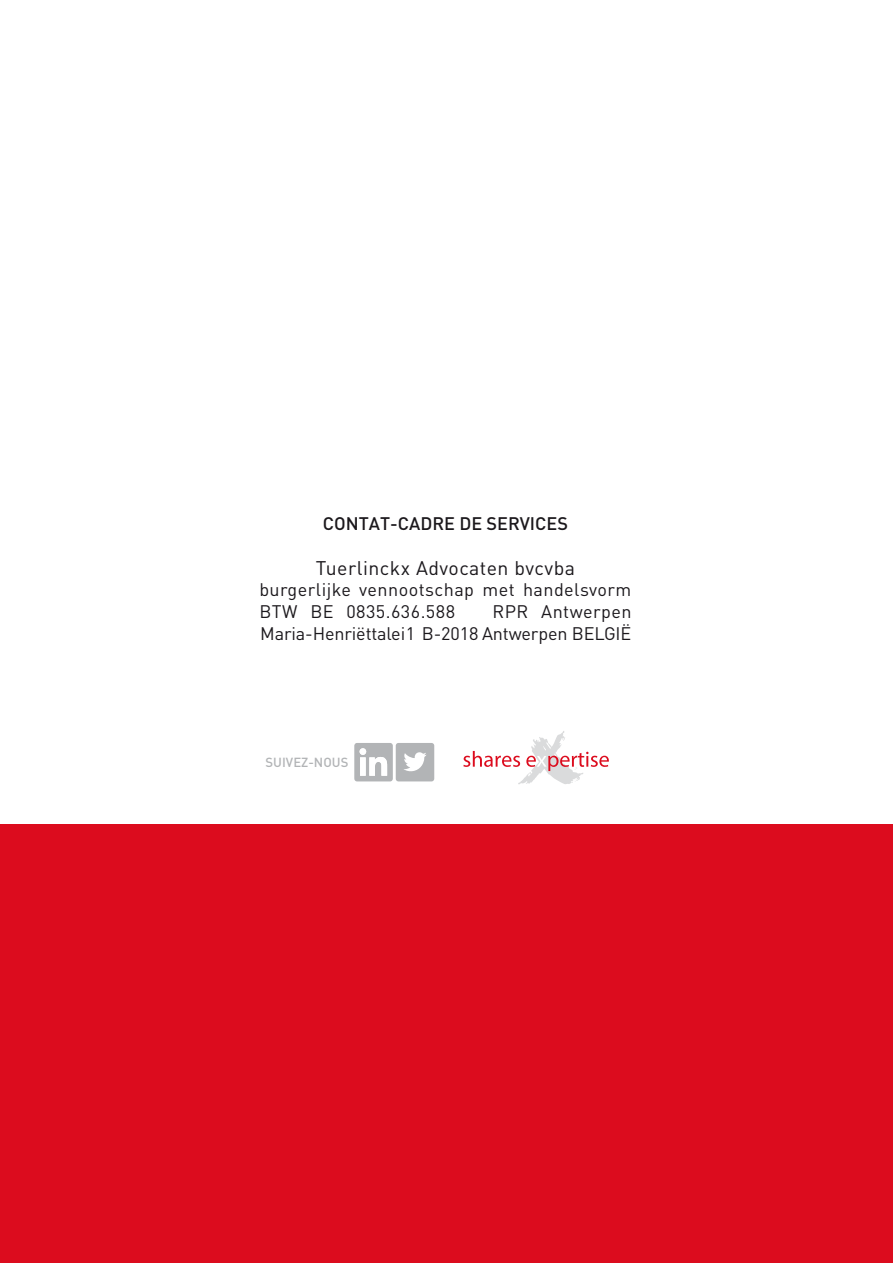
<style>
.page{position:relative;width:893px;height:1263px;background:#fff}
.page>*{position:absolute;margin:0;border:0;box-sizing:border-box;transform-origin:0 0}
.t1{font:19.5px "DIN";letter-spacing:.025em;color:#1b181c}
.t2{font:18px/21.6px "DIN";letter-spacing:.025em;color:#1b181c}
.t3{font:18px/21.6px "DIN";letter-spacing:-.01em;color:#1b181c;text-align:right}
.t4{font:500 18px "DIN";color:#1b181c}
.t5{font:500 13.05px "DIN";color:#b2b4b6}
</style>
<div class="page">
<div style="left:0;top:824px;width:893px;height:439px;background:#dc0c1e"></div>
<svg style="left:354px;top:743px;width:80px;height:38px"></svg>
<svg style="left:463px;top:731px;width:146px;height:53px"></svg>
<p class="t4" style="left:323px;top:512px;width:247px">CONTAT-CADRE DE SERVICES</p>
<p class="t1" style="left:316px;top:556px;width:261px">Tuerlinckx Advocaten bvcvba</p>
<p class="t2" style="left:259px;top:579px;width:374px">burgerlijke vennootschap met handelsvorm<br>BTW BE 0835.636.588</p>
<p class="t3" style="left:260px;top:600px;width:373px">RPR Antwerpen<br>Maria-Henriëttalei 1 B-2018 Antwerpen BELGIË</p>
<p class="t5" style="left:266px;top:754px;width:84px">SUIVEZ-NOUS</p>
</div>
